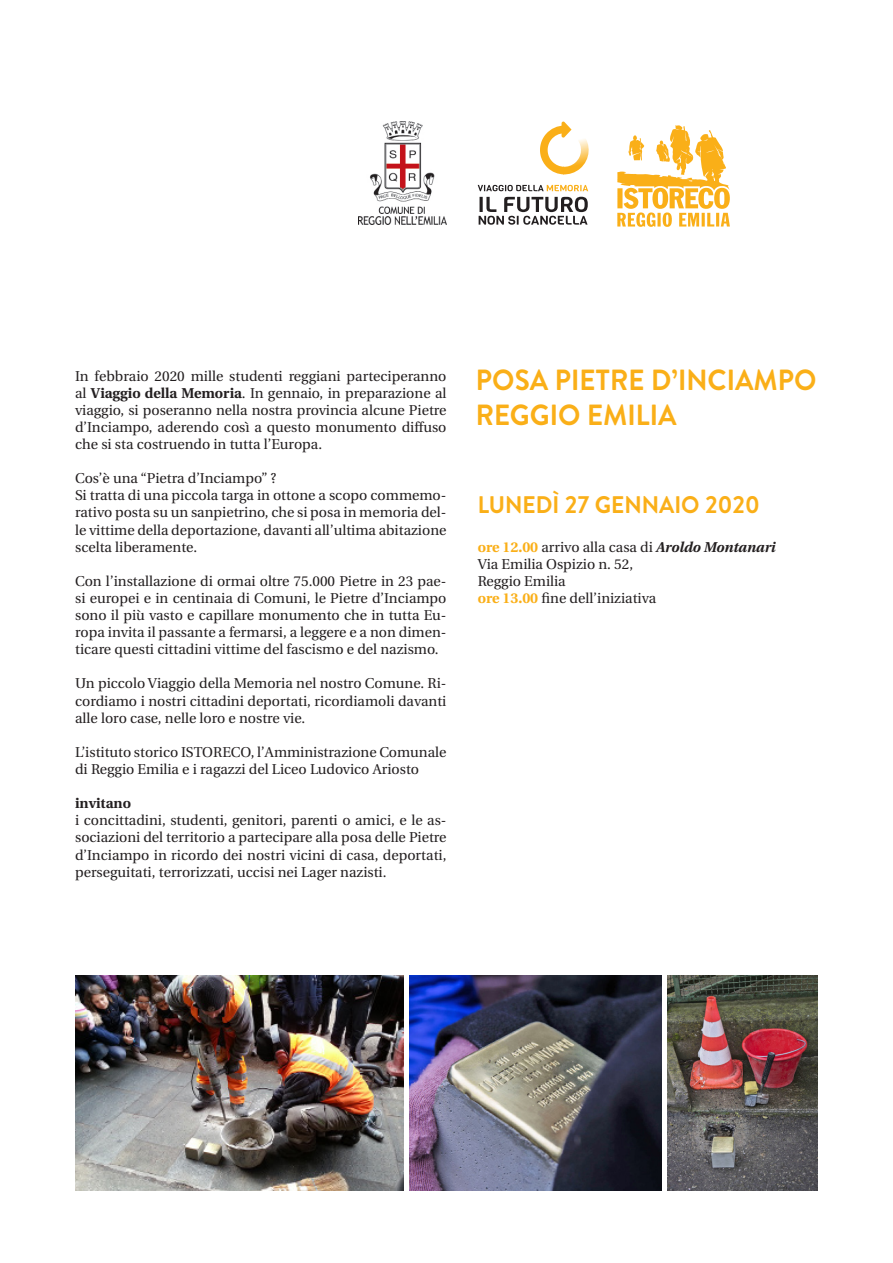
<style>
.page{position:relative;width:893px;height:1263px;background:#fff}
.page>*{position:absolute;margin:0;border:0;box-sizing:border-box;transform-origin:0 0}
.t1{font:700 29.1px "Brandon Text";color:#faaf18;scale:.95 1}
.t2{font:700 24px "Brandon Text";color:#faaf18;scale:.95 1}
.t3{font:14.25px/17.1px "Utopia";color:#231f20;text-align:justify}
.t4{font:700 14.25px "Utopia";color:#231f20}
.s1{font-weight:700}
.s2{font-weight:700;color:#faaf18}
.s3{font-weight:700;font-style:italic}
</style>
<div class="page">
<img style="left:410px;top:976px;width:252px;height:215px">
<img style="left:75px;top:976px;width:329px;height:215px">
<img style="left:617px;top:125px;width:113px;height:102px">
<svg style="left:540px;top:122px;width:49px;height:53px"></svg>
<svg style="left:479px;top:197px;width:109px;height:28px"></svg>
<svg style="left:478px;top:185px;width:110px;height:6px"></svg>
<img style="left:668px;top:976px;width:150px;height:215px">
<img style="left:358px;top:122px;width:88px;height:103px">
<p class="t3" style="left:75px;top:367px;width:373px">In febbraio 2020 mille studenti reggiani parteciperanno al <span class="s1">Viaggio della Memoria</span>. In gennaio, in preparazione al viaggio, si poseranno nella nostra provincia alcune Pietre d’Inciampo, aderendo così a questo monumento diffuso che si sta costruendo in tutta l’Europa.</p>
<p class="t3" style="left:75px;top:470px;width:203px">Cos’è una “Pietra d’Inciampo” ?</p>
<p class="t3" style="left:75px;top:487px;width:373px">Si tratta di una piccola targa in ottone a scopo commemo&shy;rativo posta su un sanpietrino, che si posa in memoria del&shy;le vittime della deportazione, davanti all’ultima abitazione scelta liberamente.</p>
<p class="t3" style="left:75px;top:573px;width:373px">Con l’installazione di ormai oltre 75.000 Pietre in 23 pae&shy;si europei e in centinaia di Comuni, le Pietre d’Inciampo sono il più vasto e capillare monumento che in tutta Eu&shy;ropa invita il passante a fermarsi, a leggere e a non dimen&shy;ticare questi cittadini vittime del fascismo e del nazismo.</p>
<p class="t3" style="left:75px;top:675px;width:373px">Un piccolo Viaggio della Memoria nel nostro Comune. Ri&shy;cordiamo i nostri cittadini deportati, ricordiamoli davanti alle loro case, nelle loro e nostre vie.</p>
<p class="t3" style="left:75px;top:744px;width:373px">L’istituto storico ISTORECO, l’Amministrazione Comunale di Reggio Emilia e i ragazzi del Liceo Ludovico Ariosto</p>
<p class="t4" style="left:75px;top:795px;width:57px">invitano</p>
<p class="t3" style="left:75px;top:812px;width:373px">i concittadini, studenti, genitori, parenti o amici, e le as&shy;sociazioni del territorio a partecipare alla posa delle Pietre d’Inciampo in ricordo dei nostri vicini di casa, deportati, perseguitati, terrorizzati, uccisi nei Lager nazisti.</p>
<p class="t1" style="left:476px;top:360px;width:360px">POSA PIETRE D’INCIAMPO</p>
<p class="t1" style="left:476px;top:395px;width:213px">REGGIO EMILIA</p>
<p class="t2" style="left:478px;top:488px;width:298px">LUNEDÌ 27 GENNAIO 2020</p>
<p class="t3" style="left:478px;top:539px;width:300px"><span class="s2">ore 12.00</span> arrivo alla casa di <span class="s3">Aroldo Montanari</span></p>
<p class="t3" style="left:478px;top:556px;width:157px">Via Emilia Ospizio n. 52,</p>
<p class="t3" style="left:478px;top:573px;width:90px">Reggio Emilia</p>
<p class="t3" style="left:478px;top:590px;width:180px"><span class="s2">ore 13.00</span> fine dell’iniziativa</p>
</div>
